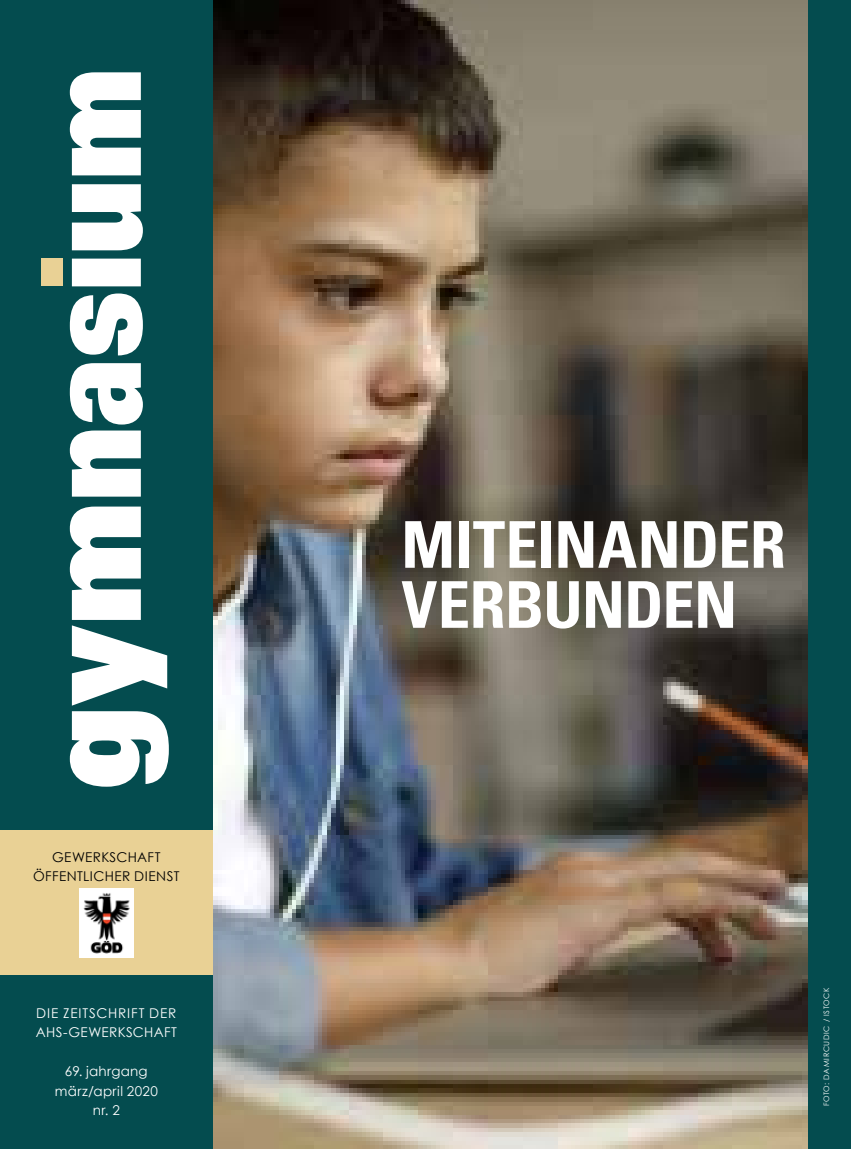
<style>
.page{position:relative;width:851px;height:1149px;background:#fff}
.page>*{position:absolute;margin:0;border:0;box-sizing:border-box;transform-origin:0 0}
.t1{font:700 condensed 64.5px/60px "Univers";letter-spacing:-.01em;color:#fff}
.t2{font:13.5px/19.5px "Century Gothic";letter-spacing:.03em;color:#fff}
.t3{font:13.5px/19.5px "Century Gothic";letter-spacing:.03em;color:#000;text-align:center}
.t4{font:7.5px "Century Gothic";letter-spacing:.085em;color:#fff}
</style>
<div class="page">
<img style="left:213px;top:0;width:595px;height:1148px">
<div style="left:0;top:0;width:213px;height:1148px;background:#044c4f"></div>
<div style="left:808px;top:0;width:42px;height:1148px;background:#044c4f"></div>
<div style="left:0;top:829px;width:213px;height:145px;background:#e9d195"></div>
<img style="left:79px;top:888px;width:55px;height:69px">
<svg style="left:70px;top:72px;width:99px;height:714px;fill:#fff"></svg>
<div style="left:42px;top:258px;width:21px;height:28px;background:#e9d195"></div>
<p class="t3" style="left:33px;top:846px;width:148px">GEWERKSCHAFT<br>ÖFFENTLICHER DIENST</p>
<p class="t2" style="left:36px;top:1002px;width:143px">DIE ZEITSCHRIFT DER<br>AHS-GEWERKSCHAFT</p>
<p class="t2" style="left:55px;top:1060px;width:105px;text-align:center">69. jahrgang märz/april 2020 nr. 2</p>
<h1 class="t1" style="left:401px;top:514px;width:386px">MITEINANDER<br>VERBUNDEN</h1>
<p class="t4" style="left:821px;top:1105px;width:120px;rotate:-90deg">FOTO: DAMIRCUDIC / ISTOCK</p>
</div>
